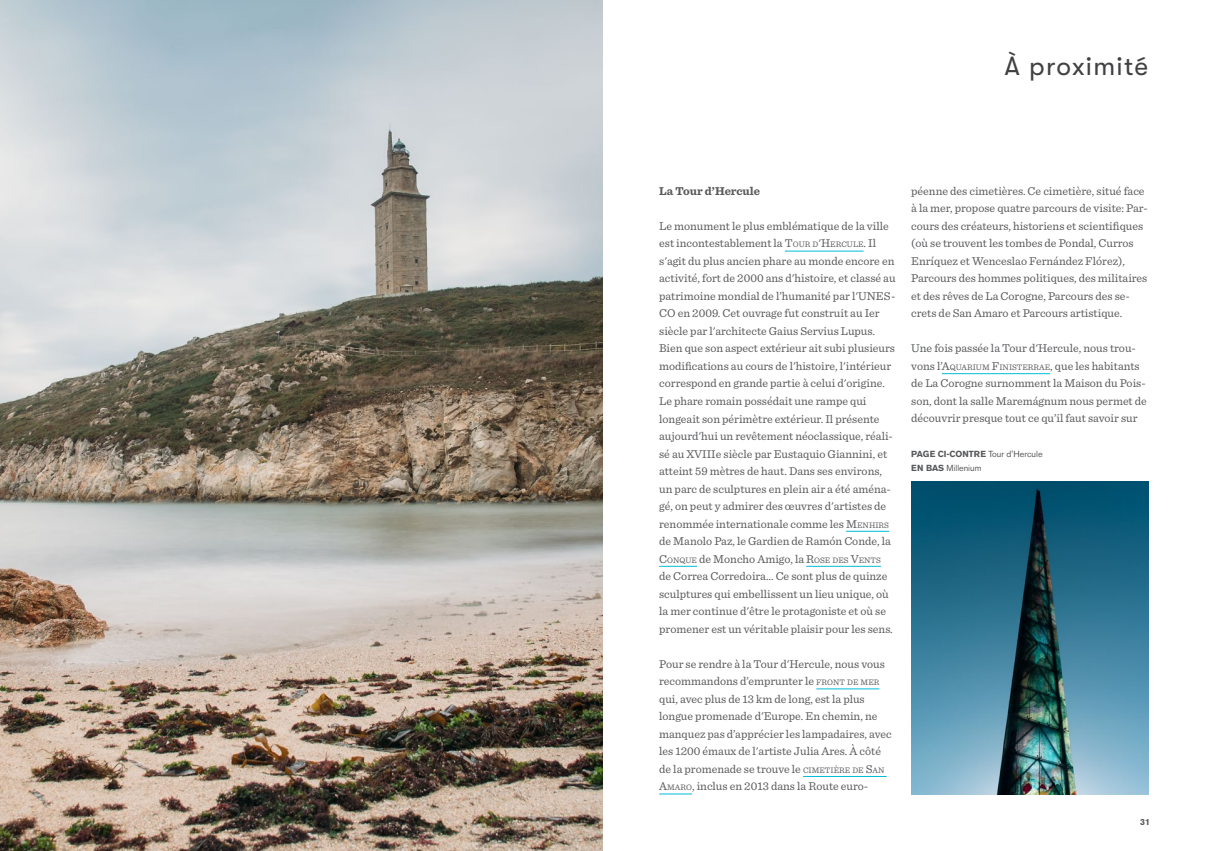
<style>
.page{position:relative;width:1205px;height:851px;background:#fff}
.page>*{position:absolute;margin:0;border:0;box-sizing:border-box;transform-origin:0 0}
.t1{font:26.25px "GT Walsheim";letter-spacing:.05em;color:#414042}
.t2{font:11.88px/17.5px "Sentinel";color:#58595b}
.t3{font:700 11.88px "Sentinel";color:#58595b}
.t4{font:8.75px/13.8px "Akzidenz Grotesk BE";color:#58595b}
.t5{font:700 8.75px "Akzidenz Grotesk BE";color:#58595b}
.s1{font-style:inherit}
.s2{font-size:8.38px}
.s3{font-weight:700}
</style>
<div class="page">
<img style="left:0;top:0;width:602px;height:850px">
<hr style="left:785px;top:251px;width:78px;height:1px;background:#00bbd7">
<hr style="left:846px;top:531px;width:43px;height:1px;background:#00bbd7">
<hr style="left:659px;top:566px;width:38px;height:1px;background:#00bbd7">
<hr style="left:806px;top:566px;width:75px;height:1px;background:#00bbd7">
<hr style="left:816px;top:688px;width:63px;height:1px;background:#00bbd7">
<hr style="left:803px;top:776px;width:83px;height:1px;background:#00bbd7">
<hr style="left:659px;top:793px;width:33px;height:1px;background:#00bbd7">
<hr style="left:942px;top:373px;width:108px;height:1px;background:#00bbd7">
<img style="left:911px;top:481px;width:237px;height:313px">
<h1 class="t1" style="left:1004px;top:51px;width:145px">À proximité</h1>
<p class="t3" style="left:659px;top:181px;width:103px">La Tour d’Hercule</p>
<p class="t2" style="left:659px;top:216px;width:238px">Le monument le plus emblématique de la ville est incontestablement la <span class="s1">T</span><span class="s2">OUR D</span><span class="s1">'H</span><span class="s2">ERCULE</span>. Il s'agit du plus ancien phare au monde encore en activité, fort de 2000 ans d'histoire, et classé au patrimoine mondial de l’humanité par l'UNES-CO en 2009. Cet ouvrage fut construit au Ier siècle par l'architecte Gaius Servius Lupus.<br>Bien que son aspect extérieur ait subi plusieurs modifications au cours de l'histoire, l'intérieur correspond en grande partie à celui d'origine.<br>Le phare romain possédait une rampe qui longeait son périmètre extérieur. Il présente aujourd'hui un revêtement néoclassique, réali&shy;sé au XVIIIe siècle par Eustaquio Giannini, et atteint 59 mètres de haut. Dans ses environs, un parc de sculptures en plein air a été aména&shy;gé, on peut y admirer des œuvres d'artistes de renommée internationale comme les <span class="s1">M</span><span class="s2">ENHIRS </span>de Manolo Paz, le Gardien de Ramón Conde, la <span class="s1">C</span><span class="s2">ONQUE</span> de Moncho Amigo, la <span class="s1">R</span><span class="s2">OSE DES</span> <span class="s1">V</span><span class="s2">ENTS </span>de Correa Corredoira… Ce sont plus de quinze sculptures qui embellissent un lieu unique, où la mer continue d'être le protagoniste et où se promener est un véritable plaisir pour les sens.</p>
<p class="t2" style="left:659px;top:654px;width:234px">Pour se rendre à la Tour d'Hercule, nous vous recommandons d’emprunter le <span class="s2">FRONT DE MER </span>qui, avec plus de 13 km de long, est la plus longue promenade d'Europe. En chemin, ne manquez pas d’apprécier les lampadaires, avec les 1200 émaux de l'artiste Julia Ares. À côté de la promenade se trouve le <span class="s2">CIMETIÈRE DE</span> <span class="s1">S</span><span class="s2">AN </span><span class="s1">A</span><span class="s2">MARO</span>, inclus en 2013 dans la Route euro-</p>
<p class="t2" style="left:911px;top:181px;width:238px">péenne des cimetières. Ce cimetière, situé face à la mer, propose quatre parcours de visite: Par&shy;cours des créateurs, historiens et scientifiques (où se trouvent les tombes de Pondal, Curros Enríquez et Wenceslao Fernández Flórez), Parcours des hommes politiques, des militaires et des rêves de La Corogne, Parcours des se&shy;crets de San Amaro et Parcours artistique.</p>
<p class="t2" style="left:911px;top:339px;width:237px">Une fois passée la Tour d'Hercule, nous trou&shy;vons l’<span class="s1">A</span><span class="s2">QUARIUM</span> <span class="s1">F</span><span class="s2">INISTERRAE</span>, que les habitants de La Corogne surnomment la Maison du Pois&shy;son, dont la salle Maremágnum nous permet de découvrir presque tout ce qu’il faut savoir sur</p>
<p class="t4" style="left:911px;top:447px;width:133px"><span class="s3">PAGE CI-CONTRE</span> Tour d'Hercule<br><span class="s3">EN BAS</span> Millenium</p>
<p class="t5" style="left:1140px;top:817px;width:11px">31</p>
</div>
